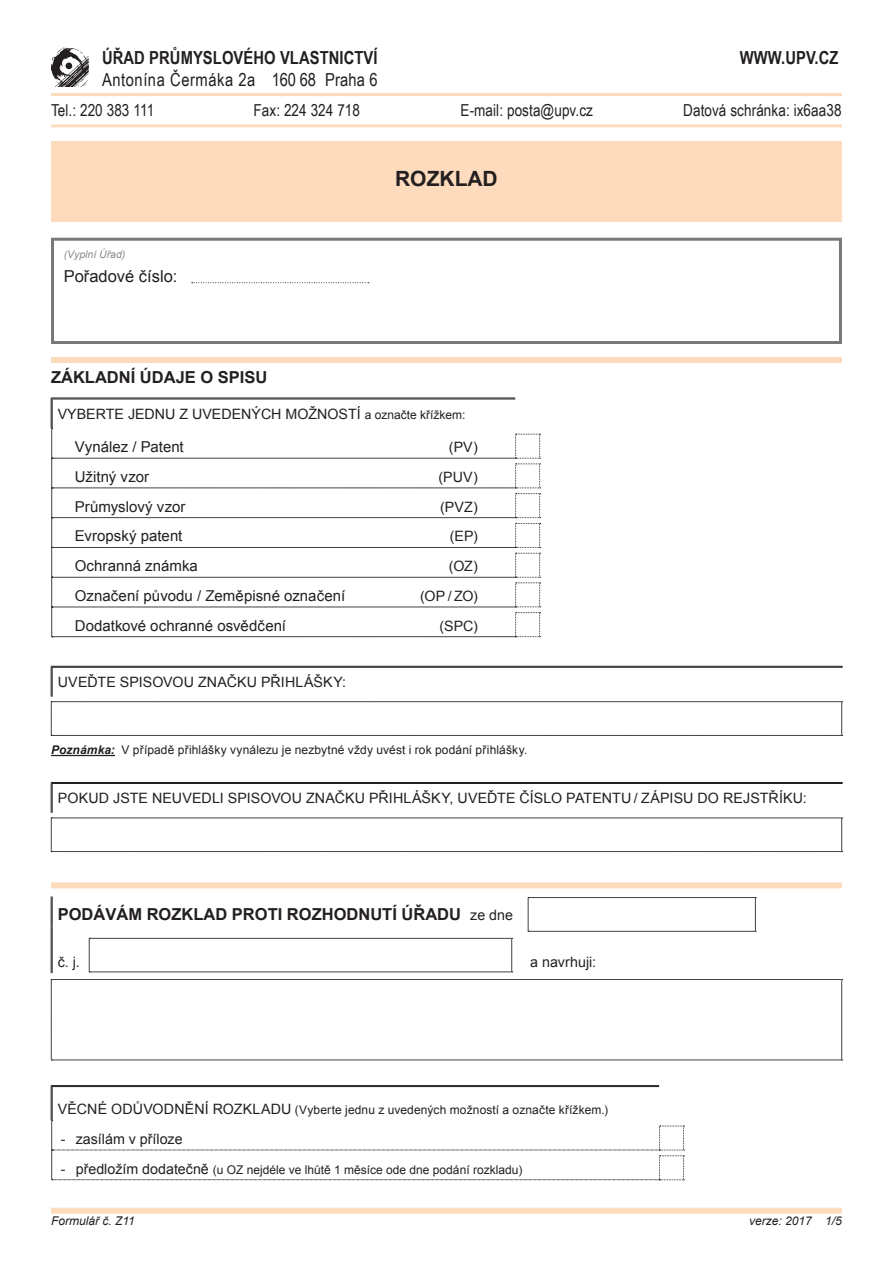
<style>
.page{position:relative;width:893px;height:1263px;background:#fff}
.page>*{position:absolute;margin:0;border:0;box-sizing:border-box;transform-origin:0 0}
.t1{font:700 21px "Arial";color:#231f20}
.t2{font:700 18px "Arial Narrow";letter-spacing:.005em;color:#231f20}
.t3{font:18px "Arial Narrow";letter-spacing:.03em;color:#231f20}
.t4{font:16.5px "Arial Narrow";letter-spacing:.005em;color:#231f20}
.t5{font:700 16.5px "Arial";color:#231f20}
.t6{font:16.5px "Arial";color:#231f20}
.t7{font:15px "Arial";color:#231f20}
.t8{font:14.25px "Arial";letter-spacing:.005em;color:#231f20}
.t9{font:12px "Arial";letter-spacing:.01em;color:#231f20}
.t10{font:italic 12px "Arial";color:#231f20}
.t11{font:italic 10.5px "Arial";color:#8a8c8f}
.s1{font-size:12px}
.s2{font-weight:700;font-style:italic}
.s3{font-weight:400;font-size:14.25px}
.s4{font-size:14.25px}
</style>
<div class="page">
<div style="left:51px;top:141px;width:791px;height:81px;background:#fddbbc"></div>
<hr style="left:51px;top:93px;width:791px;height:3px;background:#fddbbc">
<hr style="left:51px;top:124px;width:791px;height:3px;background:#fddbbc">
<div style="left:51px;top:238px;width:791px;height:106px;border:3px solid #76787b"></div>
<svg style="left:192px;top:282px;width:177px;height:1px"></svg>
<hr style="left:51px;top:398px;width:464px;height:1px;background:#231f20">
<hr style="left:51px;top:398px;width:1px;height:30px;background:#231f20">
<svg style="left:51px;top:47px;width:38px;height:40px"></svg>
<div style="left:51px;top:1208px;width:791px;height:6px;background:#fddbbc"></div>
<hr style="left:51px;top:666px;width:792px;height:1px;background:#231f20">
<hr style="left:52px;top:667px;width:791px;height:1px;background:#231f20">
<hr style="left:51px;top:666px;width:1px;height:31px;background:#231f20">
<hr style="left:51px;top:782px;width:792px;height:1px;background:#231f20">
<hr style="left:52px;top:783px;width:791px;height:1px;background:#231f20">
<hr style="left:51px;top:783px;width:1px;height:30px;background:#231f20">
<hr style="left:51px;top:755px;width:64px;height:1px;background:#231f20">
<svg style="left:51px;top:668px;width:792px;height:68px"></svg>
<svg style="left:51px;top:784px;width:792px;height:68px"></svg>
<hr style="left:51px;top:896px;width:1px;height:30px;background:#231f20">
<hr style="left:52px;top:896px;width:1px;height:30px;background:#231f20">
<hr style="left:51px;top:926px;width:1px;height:47px;background:#231f20">
<hr style="left:52px;top:926px;width:1px;height:47px;background:#231f20">
<svg style="left:528px;top:897px;width:228px;height:35px"></svg>
<svg style="left:89px;top:938px;width:424px;height:35px"></svg>
<svg style="left:51px;top:979px;width:792px;height:82px"></svg>
<hr style="left:51px;top:1085px;width:608px;height:1px;background:#231f20">
<hr style="left:52px;top:1086px;width:607px;height:1px;background:#231f20">
<hr style="left:51px;top:1086px;width:1px;height:34px;background:#231f20">
<hr style="left:52px;top:1087px;width:1px;height:33px;background:#231f20">
<div style="left:51px;top:357px;width:791px;height:6px;background:#fddbbc"></div>
<svg style="left:52px;top:399px;width:489px;height:238px"></svg>
<div style="left:51px;top:882px;width:791px;height:6px;background:#fddbbc"></div>
<svg style="left:52px;top:1120px;width:632px;height:60px"></svg>
<p class="t2" style="left:102px;top:47px;width:277px">ÚŘAD PRŮMYSLOVÉHO VLASTNICTVÍ</p>
<p class="t2" style="left:740px;top:47px;width:100px">WWW.UPV .CZ</p>
<p class="t3" style="left:102px;top:66px;width:277px">Antonína Čermáka 2a 160 68 Praha 6</p>
<p class="t4" style="left:51px;top:98px;width:105px">Tel.: 220 383 111</p>
<p class="t4" style="left:254px;top:98px;width:108px">Fax: 224 324 718</p>
<p class="t4" style="left:461px;top:98px;width:134px">E-mail: posta@upv.cz</p>
<p class="t4" style="left:683px;top:98px;width:160px">Datová schránka: ix6aa38</p>
<p class="t11" style="left:64px;top:248px;width:63px">(Vyplní Úřad)</p>
<p class="t6" style="left:64px;top:266px;width:115px">Pořadové číslo:</p>
<p class="t5" style="left:51px;top:366px;width:218px">ZÁKLADNÍ ÚDAJE O SPISU</p>
<h1 class="t1" style="left:395px;top:165px;width:104px">ROZKLAD</h1>
<p class="t8" style="left:58px;top:404px;width:409px">Vyberte jednu z uvedených možností <span class="s1">a označte křížkem:</span></p>
<p class="t7" style="left:75px;top:437px;width:111px">Vynález / Patent</p>
<p class="t8" style="left:449px;top:438px;width:30px">(PV)</p>
<p class="t7" style="left:75px;top:467px;width:76px">Užitný vzor</p>
<p class="t8" style="left:439px;top:468px;width:41px">(PUV)</p>
<p class="t7" style="left:75px;top:497px;width:113px">Průmyslový vzor</p>
<p class="t8" style="left:440px;top:497px;width:39px">(PVZ)</p>
<p class="t7" style="left:75px;top:526px;width:109px">Evropský patent</p>
<p class="t8" style="left:450px;top:527px;width:30px">(EP)</p>
<p class="t7" style="left:75px;top:556px;width:125px">Ochranná známka</p>
<p class="t8" style="left:449px;top:557px;width:30px">(OZ )</p>
<p class="t7" style="left:75px;top:586px;width:272px">Označení původu / Zeměpisné označení</p>
<p class="t8" style="left:420px;top:587px;width:59px">(OP / ZO )</p>
<p class="t7" style="left:75px;top:616px;width:213px">Dodatkové ochranné osvědčení</p>
<p class="t8" style="left:440px;top:616px;width:40px">(SPC)</p>
<p class="t8" style="left:58px;top:673px;width:290px">Uveďte spisovou značku přihlášky:</p>
<p class="t9" style="left:51px;top:742px;width:478px"><span class="s2">Poznámka:</span> V případě přihlášky vynálezu je nezbytné vždy uvést i rok podání přihlášky.</p>
<p class="t8" style="left:58px;top:789px;width:750px">Pokud jste neuvedli spisovou značku přihlášky, uveďte číslo patentu / zápisu do rejstříku:</p>
<p class="t5" style="left:58px;top:903px;width:457px">PODÁVÁM ROZKLAD PROTI ROZHODNUTÍ ÚŘADU <span class="s3">ze dne</span></p>
<p class="t8" style="left:58px;top:953px;width:24px">č. j.</p>
<p class="t8" style="left:530px;top:953px;width:67px">a navrhuji:</p>
<p class="t9" style="left:58px;top:1102px;width:552px"><span class="s4">Věcné odůvodnění rozkladu</span> (Vyberte jednu z uvedených možností a označte křížkem.)</p>
<p class="t8" style="left:61px;top:1130px;width:123px">- zasílám v příloze</p>
<p class="t9" style="left:61px;top:1162px;width:463px"><span class="s4">- předložím dodatečně</span> (u OZ nejdéle ve lhůtě 1 měsíce ode dne podání rozkladu)</p>
<p class="t10" style="left:51px;top:1213px;width:85px">Formulář č. Z11</p>
<p class="t10" style="left:749px;top:1213px;width:94px">verze: 2017 1/5</p>
</div>
